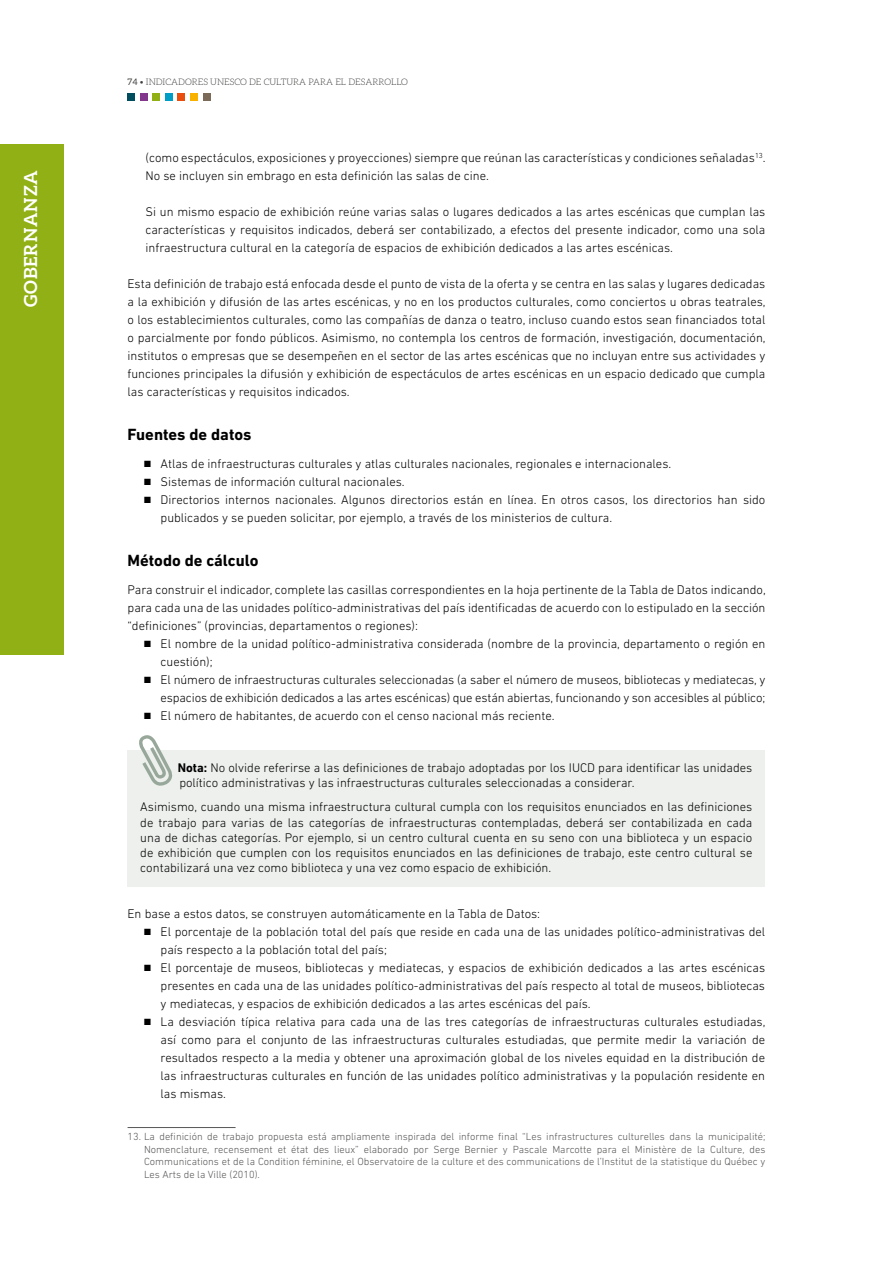
<style>
.page{position:relative;width:893px;height:1263px;background:#fff}
.page>*{position:absolute;margin:0;border:0;box-sizing:border-box;transform-origin:0 0}
.t1{font:700 18px "Aleo";letter-spacing:.05em;color:#fff}
.t2{font:700 16.5px "DIN Next LT Pro";color:#000}
.t3{font:300 12.75px/18px "DIN Next LT Pro";color:#000;text-align:justify}
.t4{font:300 10.5px/12.6px "DIN Next LT Pro";color:#575756;text-align:justify}
.t5{font:300 9px "Aleo";color:#3c3c3b}
.s1{font-weight:400}
.s2{font-weight:700}
</style>
<div class="page">
<div style="left:128px;top:94px;width:7px;height:7px;background:#004e5d"></div>
<div style="left:140px;top:94px;width:7px;height:7px;background:#82368c"></div>
<div style="left:153px;top:94px;width:7px;height:7px;background:#91b016"></div>
<div style="left:165px;top:94px;width:8px;height:7px;background:#009dc5"></div>
<div style="left:178px;top:94px;width:7px;height:7px;background:#e94e0f"></div>
<div style="left:190px;top:94px;width:8px;height:7px;background:#f9b100"></div>
<div style="left:203px;top:94px;width:7px;height:7px;background:#7b6a58"></div>
<div style="left:0;top:145px;width:64px;height:510px;background:#91b016"></div>
<div style="left:128px;top:750px;width:637px;height:136px;background:#edf0ed"></div>
<svg style="left:139px;top:735px;width:34px;height:51px"></svg>
<hr style="left:128px;top:1127px;width:108px;height:1px;background:#575756">
<p class="t1" style="left:20px;top:307px;width:139px;rotate:-90deg">GOBERNANZA</p>
<p class="t5" style="left:128px;top:77px;width:282px"><span class="s1">74</span> • INDICADORES UNESCO DE CULTURA PARA EL DESARROLLO</p>
<p class="t3" style="left:146px;top:149px;width:622px">(como espectáculos, exposiciones y proyecciones) siempre que reúnan las características y condiciones señaladas<sup>13</sup>.<br>No se incluyen sin embrago en esta definición las salas de cine.</p>
<p class="t3" style="left:146px;top:203px;width:621px">Si un mismo espacio de exhibición reúne varias salas o lugares dedicados a las artes escénicas que cumplan las características y requisitos indicados, deberá ser contabilizado, a efectos del presente indicador, como una sola infraestructura cultural en la categoría de espacios de exhibición dedicados a las artes escénicas.</p>
<p class="t3" style="left:128px;top:275px;width:640px">Esta definición de trabajo está enfocada desde el punto de vista de la oferta y se centra en las salas y lugares dedicadas a la exhibición y difusión de las artes escénicas, y no en los productos culturales, como conciertos u obras teatrales, o los establecimientos culturales, como las compañías de danza o teatro, incluso cuando estos sean financiados total o parcialmente por fondo públicos. Asimismo, no contempla los centros de formación, investigación, documentación, institutos o empresas que se desempeñen en el sector de las artes escénicas que no incluyan entre sus actividades y funciones principales la difusión y exhibición de espectáculos de artes escénicas en un espacio dedicado que cumpla las características y requisitos indicados.</p>
<p class="t2" style="left:128px;top:424px;width:125px">Fuentes de datos</p>
<p class="t3" style="left:144px;top:455px;width:529px">■ Atlas de infraestructuras culturales y atlas culturales nacionales, regionales e internacionales.</p>
<p class="t3" style="left:144px;top:473px;width:262px">■ Sistemas de información cultural nacionales.</p>
<p class="t3" style="left:161px;top:491px;width:606px;text-indent:-17px">■ Directorios internos nacionales. Algunos directorios están en línea. En otros casos, los directorios han sido publicados y se pueden solicitar, por ejemplo, a través de los ministerios de cultura.</p>
<p class="t2" style="left:128px;top:550px;width:133px">Método de cálculo</p>
<p class="t3" style="left:128px;top:581px;width:640px">Para construir el indicador, complete las casillas correspondientes en la hoja pertinente de la Tabla de Datos indicando, para cada una de las unidades político-administrativas del país identificadas de acuerdo con lo estipulado en la sección “definiciones” (provincias, departamentos o regiones):</p>
<p class="t3" style="left:161px;top:635px;width:606px;text-indent:-17px">■ El nombre de la unidad político-administrativa considerada (nombre de la provincia, departamento o región en cuestión);</p>
<p class="t3" style="left:144px;top:671px;width:623px;text-align:right">■ El número de infraestructuras culturales seleccionadas (a saber el número de museos, bibliotecas y mediatecas, y espacios de exhibición dedicados a las artes escénicas) que están abiertas, funcionando y son accesibles al público;</p>
<p class="t3" style="left:144px;top:707px;width:412px">■ El número de habitantes, de acuerdo con el censo nacional más reciente.</p>
<p class="t3" style="left:178px;top:760px;width:576px;line-height:15.3px"><span class="s2">Nota:</span> No olvide referirse a las definiciones de trabajo adoptadas por los IUCD para identificar las unidades político administrativas y las infraestructuras culturales seleccionadas a considerar.</p>
<p class="t3" style="left:140px;top:799px;width:614px;line-height:15.3px">Asimismo, cuando una misma infraestructura cultural cumpla con los requisitos enunciados en las definiciones de trabajo para varias de las categorías de infraestructuras contempladas, deberá ser contabilizada en cada una de dichas categorías. Por ejemplo, si un centro cultural cuenta en su seno con una biblioteca y un espacio de exhibición que cumplen con los requisitos enunciados en las definiciones de trabajo, este centro cultural se contabilizará una vez como biblioteca y una vez como espacio de exhibición.</p>
<p class="t3" style="left:128px;top:905px;width:414px">En base a estos datos, se construyen automáticamente en la Tabla de Datos:</p>
<p class="t3" style="left:161px;top:923px;width:606px;text-indent:-17px">■ El porcentaje de la población total del país que reside en cada una de las unidades político-administrativas del país respecto a la población total del país;</p>
<p class="t3" style="left:161px;top:959px;width:606px;text-indent:-17px">■ El porcentaje de museos, bibliotecas y mediatecas, y espacios de exhibición dedicados a las artes escénicas presentes en cada una de las unidades político-administrativas del país respecto al total de museos, bibliotecas y mediatecas, y espacios de exhibición dedicados a las artes escénicas del país.</p>
<p class="t3" style="left:161px;top:1013px;width:606px;text-indent:-17px">■ La desviación típica relativa para cada una de las tres categorías de infraestructuras culturales estudiadas, así como para el conjunto de las infraestructuras culturales estudiadas, que permite medir la variación de resultados respecto a la media y obtener una aproximación global de los niveles equidad en la distribución de las infraestructuras culturales en función de las unidades político administrativas y la populación residente en las mismas.</p>
<p class="t4" style="left:144px;top:1130px;width:623px;text-indent:-16px">13. La definición de trabajo propuesta está ampliamente inspirada del informe final “Les infrastructures culturelles dans la municipalité; Nomenclature, recensement et état des lieux” elaborado por Serge Bernier y Pascale Marcotte para el Ministère de la Culture, des Communications et de la Condition féminine, el Observatoire de la culture et des communications de l’Institut de la statistique du Québec y Les Arts de la Ville (2010).</p>
</div>
